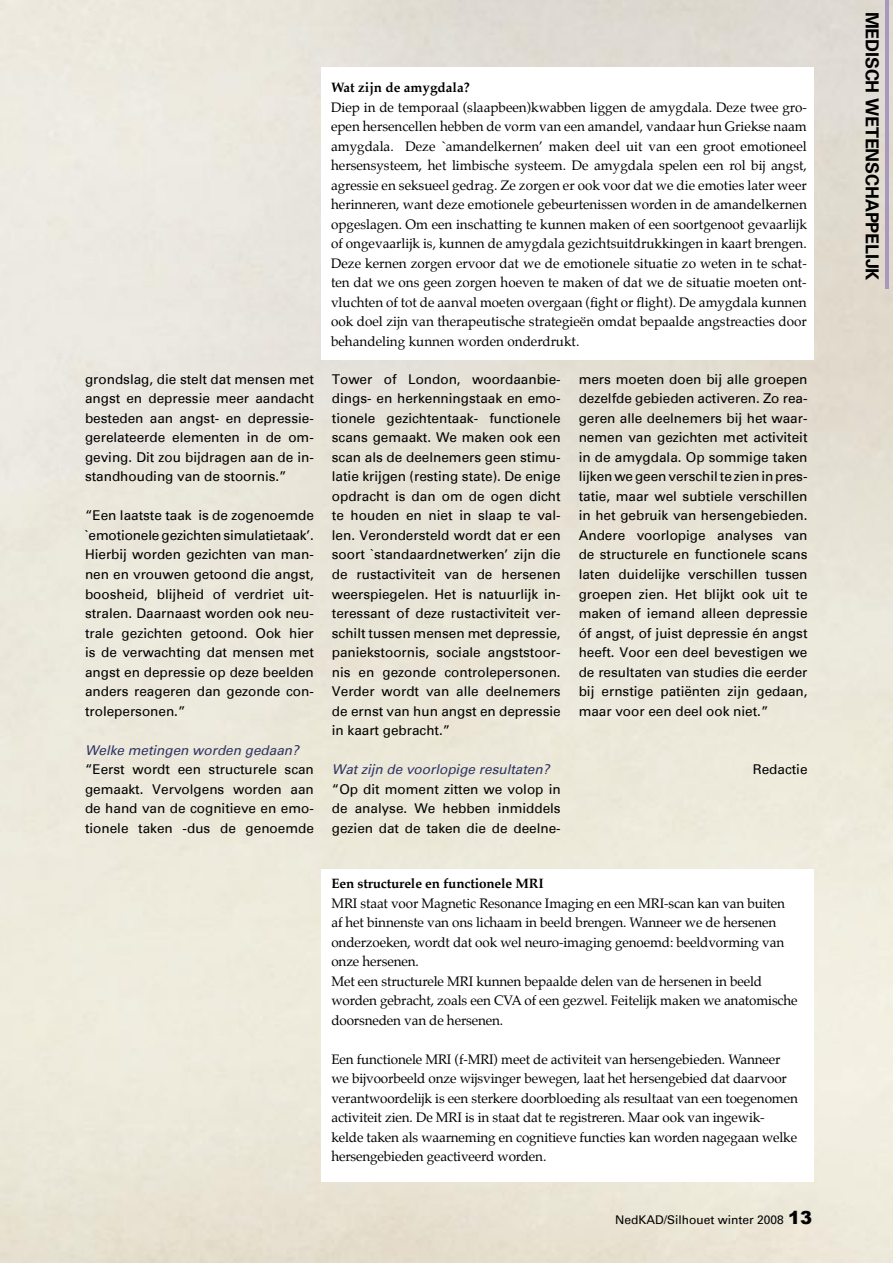
<style>
.page{position:relative;width:893px;height:1263px;background:#fff}
.page>*{position:absolute;margin:0;border:0;box-sizing:border-box;transform-origin:0 0}
.t1{font:700 18px "Univers";letter-spacing:-.01em;color:#000}
.t2{font:13.5px/19.5px "Univers";color:#000;text-align:justify}
.t3{font:13.5px/19.5px "Palatino";letter-spacing:-.01em;color:#000}
.t4{font:italic 13.5px "Univers";color:#313465}
.t5{font:700 13.5px "Palatino";letter-spacing:-.01em;color:#000}
.t6{font:12px "Univers";color:#000}
.s1{font-family:"Arial";font-weight:900;font-size:18px}
</style>
<div class="page">
<hr style="left:885px;top:0;width:3px;height:289px;background:#a998bc">
<p class="t2" style="left:85px;top:369px;width:230px">grondslag, die stelt dat mensen met angst en depressie meer aandacht besteden aan angst- en depressie&shy;gerelateerde elementen in de om&shy;geving. Dit zou bijdragen aan de in&shy;standhouding van de stoornis.”</p>
<p class="t2" style="left:85px;top:506px;width:230px">“Een laatste taak is de zogenoemde `emotionele gezichten simulatietaak’.<br>Hierbij worden gezichten van man&shy;nen en vrouwen getoond die angst, boosheid, blijheid of verdriet uit&shy;stralen. Daarnaast worden ook neu&shy;trale gezichten getoond. Ook hier is de verwachting dat mensen met angst en depressie op deze beelden anders reageren dan gezonde con&shy;trolepersonen.”</p>
<p class="t4" style="left:85px;top:742px;width:215px">Welke metingen worden gedaan?</p>
<p class="t2" style="left:85px;top:759px;width:230px">“Eerst wordt een structurele scan gemaakt. Vervolgens worden aan de hand van de cognitieve en emo&shy;tionele taken -dus de genoemde</p>
<p class="t5" style="left:331px;top:79px;width:140px">Wat zijn de amygdala?</p>
<p class="t3" style="left:331px;top:98px;width:477px;text-align:justify">Diep in de temporaal (slaapbeen)kwabben liggen de amygdala. Deze twee gro&shy;epen hersencellen hebben de vorm van een amandel, vandaar hun Griekse naam amygdala. Deze `amandelkernen’ maken deel uit van een groot emotioneel hersensysteem, het limbische systeem. De amygdala spelen een rol bij angst, agressie en seksueel gedrag. Ze zorgen er ook voor dat we die emoties later weer herinneren, want deze emotionele gebeurtenissen worden in de amandelkernen opgeslagen. Om een inschatting te kunnen maken of een soortgenoot gevaarlijk of ongevaarlijk is, kunnen de amygdala gezichtsuitdrukkingen in kaart brengen.<br>Deze kernen zorgen ervoor dat we de emotionele situatie zo weten in te schat&shy;ten dat we ons geen zorgen hoeven te maken of dat we de situatie moeten ont&shy;vluchten of tot de aanval moeten overgaan (fight or flight). De amygdala kunnen ook doel zijn van therapeutische strategieën omdat bepaalde angstreacties door behandeling kunnen worden onderdrukt.</p>
<p class="t2" style="left:332px;top:369px;width:230px">Tower of London, woordaanbie&shy;dings- en herkenningstaak en emo&shy;tionele gezichtentaak- functionele scans gemaakt. We maken ook een scan als de deelnemers geen stimu&shy;latie krijgen (resting state). De enige opdracht is dan om de ogen dicht te houden en niet in slaap te val&shy;len. Verondersteld wordt dat er een soort `standaardnetwerken’ zijn die de rustactiviteit van de hersenen weerspiegelen. Het is natuurlijk in&shy;teressant of deze rustactiviteit ver&shy;schilt tussen mensen met depressie, paniekstoornis, sociale angststoor&shy;nis en gezonde controlepersonen.<br>Verder wordt van alle deelnemers de ernst van hun angst en depressie in kaart gebracht.”</p>
<p class="t4" style="left:332px;top:761px;width:219px">Wat zijn de voorlopige resultaten?</p>
<p class="t2" style="left:332px;top:779px;width:230px">“Op dit moment zitten we volop in de analyse. We hebben inmiddels gezien dat de taken die de deelne-</p>
<p class="t2" style="left:579px;top:369px;width:230px">mers moeten doen bij alle groepen dezelfde gebieden activeren. Zo rea&shy;geren alle deelnemers bij het waar&shy;nemen van gezichten met activiteit in de amygdala. Op sommige taken lijken we geen verschil te zien in pres&shy;tatie, maar wel subtiele verschillen in het gebruik van hersengebieden.<br>Andere voorlopige analyses van de structurele en functionele scans laten duidelijke verschillen tussen groepen zien. Het blijkt ook uit te maken of iemand alleen depressie óf angst, of juist depressie én angst heeft. Voor een deel bevestigen we de resultaten van studies die eerder bij ernstige patiënten zijn gedaan, maar voor een deel ook niet.”</p>
<p class="t2" style="left:753px;top:759px;width:56px">Redactie</p>
<p class="t5" style="left:331px;top:875px;width:214px">Een structurele en functionele MRI</p>
<p class="t3" style="left:331px;top:894px;width:468px">MRI staat voor Magnetic Resonance Imaging en een MRI-scan kan van buiten af het binnenste van ons lichaam in beeld brengen. Wanneer we de hersenen onderzoeken, wordt dat ook wel neuro-imaging genoemd: beeldvorming van onze hersenen.<br>Met een structurele MRI kunnen bepaalde delen van de hersenen in beeld worden gebracht, zoals een CVA of een gezwel. Feitelijk maken we anatomische doorsneden van de hersenen.</p>
<p class="t3" style="left:331px;top:1050px;width:468px">Een functionele MRI (f-MRI) meet de activiteit van hersengebieden. Wanneer we bijvoorbeeld onze wijsvinger bewegen, laat het hersengebied dat daarvoor verantwoordelijk is een sterkere doorbloeding als resultaat van een toegenomen activiteit zien. De MRI is in staat dat te registreren. Maar ook van ingewik&shy;kelde taken als waarneming en cognitieve functies kan worden nagegaan welke hersengebieden geactiveerd worden.</p>
<p class="t6" style="left:615px;top:1212px;width:199px">NedKAD/Silhouet winter 2008 <span class="s1">13</span></p>
<h1 class="t1" style="left:883px;top:12px;width:270px;rotate:90deg">MEDISCH WETENSCHAPPELIJK</h1>
</div>
